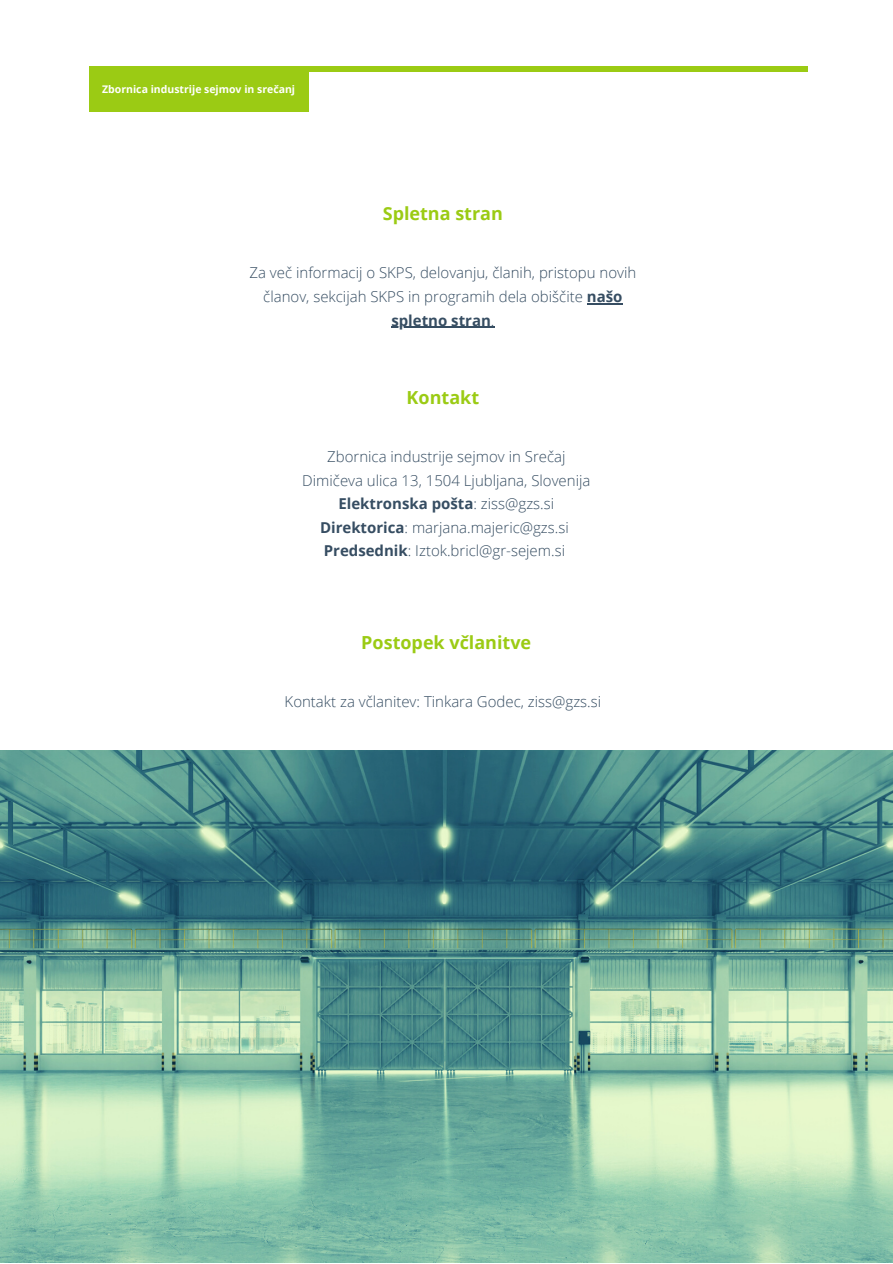
<style>
.page{position:relative;width:893px;height:1264px;background:#fff}
.page>*{position:absolute;margin:0;border:0;box-sizing:border-box;transform-origin:0 0}
.t1{font:700 18px "Open Sans";color:#9bcb14}
.t2{font:300 15px/23.5px "Open Sans";color:#364d62;text-align:center}
.t3{font:700 15px "Open Sans";color:#364d62}
.t4{font:700 10.5px "Open Sans";color:#fff}
.s1{font-weight:700}
.s2{font-weight:300}
</style>
<div class="page">
<div style="left:89px;top:66px;width:718px;height:6px;background:#9bcb14"></div>
<div style="left:89px;top:66px;width:219px;height:45px;background:#9bcb14"></div>
<img style="left:0;top:751px;width:892px;height:511px">
<hr style="left:587px;top:303px;width:35px;height:1px;background:#364d62">
<hr style="left:391px;top:327px;width:100px;height:1px;background:#364d62">
<p class="t4" style="left:102px;top:81px;width:194px">Zbornica industrije sejmov in srečanj</p>
<p class="t1" style="left:383px;top:201px;width:122px">Spletna stran</p>
<p class="t2" style="left:249px;top:261px;width:388px">Za več informacij o SKPS, delovanju, članih, pristopu novih članov, sekcijah SKPS in programih dela obiščite <span class="s1">našo spletno stran</span>.</p>
<p class="t1" style="left:406px;top:384px;width:74px">Kontakt</p>
<p class="t2" style="left:327px;top:444px;width:240px">Zbornica industrije sejmov in Srečaj</p>
<p class="t2" style="left:302px;top:468px;width:289px">Dimičeva ulica 13, 1504 Ljubljana, Slovenija</p>
<p class="t3" style="left:338px;top:493px;width:217px">Elektronska pošta<span class="s2">: ziss@gzs.si</span></p>
<p class="t2" style="left:320px;top:515px;width:250px"><span class="s1">Direktorica</span>: marjana.majeric@gzs.si</p>
<p class="t2" style="left:324px;top:539px;width:243px"><span class="s1">Predsednik</span>: Iztok.bricl@gr-sejem.si</p>
<p class="t1" style="left:361px;top:629px;width:171px">Postopek včlanitve</p>
<p class="t2" style="left:284px;top:689px;width:318px">Kontakt za včlanitev: Tinkara Godec, ziss@gzs.si</p>
</div>
